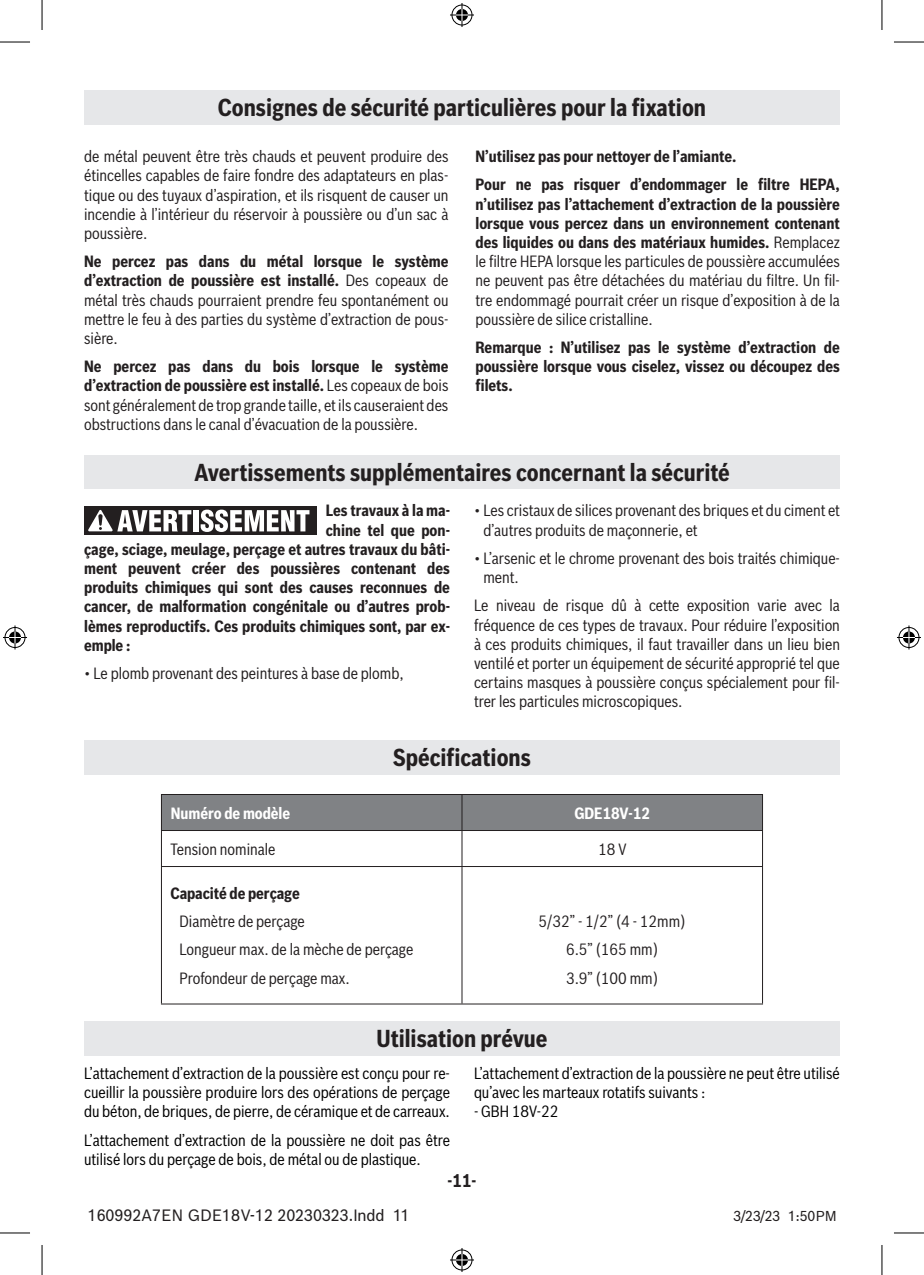
<style>
.page{position:relative;width:924px;height:1275px;background:#fff}
.page>*{position:absolute;margin:0;border:0;box-sizing:border-box;transform-origin:0 0}
.Heading_-_Page__link{font:700 24px "Bosch Sans Cond";color:#231f20}
.Heading_-_Page__no_l{font:700 24px "Bosch Sans Cond";color:#231f20}
.t1{font:700 18px "Bosch Sans Cond";color:#231f20}
.Warnings__FR_SP{font:16px/19.2px "Bosch Sans Cond";color:#231f20;text-align:justify}
.Body_Text__FR_SP{font:16px/19.2px "Bosch Sans Cond";color:#231f20}
.Warnings__FR_SP-2{font:700 16px/19.2px "Bosch Sans Cond";color:#231f20;text-align:justify}
.Body_Text__FR_SP-2{font:16px/19.2px "Bosch Sans Cond";color:#000001}
.t2{font:16px "Bosch Office Sans";color:#231f20}
.Body_Text__FR_SP-3{font:700 16px "Bosch Sans Cond";letter-spacing:-.005em;color:#fff}
.t3{font:14px "Bosch Office Sans";color:#231f20}
.s1{font-weight:700}
</style>
<div class="page">
<div style="left:84px;top:90px;width:755px;height:34px;background:#e6e7e9"></div>
<div style="left:84px;top:456px;width:755px;height:33px;background:#e6e7e9"></div>
<div style="left:84px;top:506px;width:232px;height:28px;background:#231f20"></div>
<div style="left:193px;top:510px;width:5px;height:21px;background:#fff"></div>
<svg style="left:200px;top:509px;width:109px;height:23px"></svg>
<svg style="left:88px;top:510px;width:103px;height:21px"></svg>
<div style="left:84px;top:740px;width:755px;height:34px;background:#e6e7e9"></div>
<div style="left:162px;top:795px;width:599px;height:35px;background:#808285"></div>
<hr style="left:161px;top:794px;width:301px;height:1px;background:#231f20">
<hr style="left:161px;top:795px;width:1px;height:35px;background:#231f20">
<hr style="left:462px;top:794px;width:300px;height:1px;background:#231f20">
<hr style="left:461px;top:795px;width:1px;height:35px;background:#231f20">
<hr style="left:761px;top:795px;width:1px;height:35px;background:#231f20">
<hr style="left:161px;top:830px;width:301px;height:1px;background:#231f20">
<hr style="left:462px;top:830px;width:300px;height:1px;background:#231f20">
<hr style="left:161px;top:831px;width:1px;height:35px;background:#231f20">
<hr style="left:461px;top:831px;width:1px;height:35px;background:#231f20">
<hr style="left:761px;top:831px;width:1px;height:35px;background:#231f20">
<hr style="left:161px;top:866px;width:301px;height:1px;background:#231f20">
<hr style="left:161px;top:867px;width:1px;height:136px;background:#231f20">
<hr style="left:462px;top:866px;width:300px;height:1px;background:#231f20">
<hr style="left:461px;top:867px;width:1px;height:136px;background:#231f20">
<hr style="left:761px;top:867px;width:1px;height:136px;background:#231f20">
<hr style="left:161px;top:1003px;width:301px;height:1px;background:#231f20">
<hr style="left:462px;top:1003px;width:300px;height:1px;background:#231f20">
<div style="left:84px;top:1021px;width:755px;height:34px;background:#e6e7e9"></div>
<hr style="left:0;top:42px;width:30px;height:1px;background:#000">
<hr style="left:893px;top:42px;width:30px;height:1px;background:#000">
<hr style="left:0;top:1232px;width:30px;height:1px;background:#000">
<hr style="left:893px;top:1232px;width:30px;height:1px;background:#000">
<hr style="left:42px;top:0;width:1px;height:30px;background:#000">
<hr style="left:42px;top:1245px;width:1px;height:30px;background:#000">
<hr style="left:881px;top:0;width:1px;height:30px;background:#000">
<hr style="left:881px;top:1245px;width:1px;height:30px;background:#000">
<svg style="left:450px;top:3px;width:24px;height:24px"></svg>
<svg style="left:450px;top:1248px;width:24px;height:24px"></svg>
<svg style="left:3px;top:625px;width:24px;height:24px"></svg>
<svg style="left:897px;top:625px;width:23px;height:24px"></svg>
<p class="Heading_-_Page__link" style="left:218px;top:90px;width:489px">Consignes de sécurité particulières pour la fixation</p>
<p class="Warnings__FR_SP" style="left:84px;top:146px;width:366px">de métal peuvent être très chauds et peuvent produire des étincelles capables de faire fondre des adaptateurs en plas&shy;tique ou des tuyaux d’aspiration, et ils risquent de causer un incendie à l’intérieur du réservoir à poussière ou d’un sac à poussière.</p>
<p class="Warnings__FR_SP" style="left:84px;top:251px;width:366px"><span class="s1">Ne percez pas dans du métal lorsque le système d’extraction de poussière est installé.</span> Des copeaux de métal très chauds pourraient prendre feu spontanément ou mettre le feu à des parties du système d’extraction de pous&shy;sière.</p>
<p class="Warnings__FR_SP" style="left:84px;top:356px;width:365px"><span class="s1">Ne percez pas dans du bois lorsque le système d’extraction de poussière est installé.</span> Les copeaux de bois sont généralement de trop grande taille, et ils causeraient des obstructions dans le canal d’évacuation de la poussière.</p>
<p class="Warnings__FR_SP-2" style="left:475px;top:146px;width:262px">N’utilisez pas pour nettoyer de l’amiante.</p>
<p class="Warnings__FR_SP" style="left:475px;top:174px;width:366px"><span class="s1">Pour ne pas risquer d’endommager le filtre HEPA, n’utilisez pas l’attachement d’extraction de la poussière lorsque vous percez dans un environnement contenant des liquides ou dans des matériaux humides.</span> Remplacez le filtre HEPA lorsque les particules de poussière accumulées ne peuvent pas être détachées du matériau du filtre. Un fil&shy;tre endommagé pourrait créer un risque d’exposition à de la poussière de silice cristalline.</p>
<p class="Warnings__FR_SP-2" style="left:475px;top:337px;width:365px">Remarque : N’utilisez pas le système d’extraction de poussière lorsque vous ciselez, vissez ou découpez des filets.</p>
<p class="Heading_-_Page__link" style="left:194px;top:455px;width:536px">Avertissements supplémentaires concernant la sécurité</p>
<p class="Warnings__FR_SP-2" style="left:325px;top:500px;width:126px">Les travaux à la ma-</p>
<p class="Warnings__FR_SP-2" style="left:325px;top:519px;width:126px">chine tel que pon-</p>
<p class="Warnings__FR_SP-2" style="left:84px;top:538px;width:367px">çage, sciage, meulage, perçage et autres travaux du bâti-</p>
<p class="Warnings__FR_SP-2" style="left:84px;top:558px;width:367px">ment peuvent créer des poussières contenant des</p>
<p class="Warnings__FR_SP-2" style="left:84px;top:577px;width:367px">produits chimiques qui sont des causes reconnues de</p>
<p class="Warnings__FR_SP-2" style="left:84px;top:596px;width:367px">cancer, de malformation congénitale ou d’autres prob-</p>
<p class="Warnings__FR_SP-2" style="left:84px;top:615px;width:367px">lèmes reproductifs. Ces produits chimiques sont, par ex-</p>
<p class="Warnings__FR_SP-2" style="left:84px;top:634px;width:48px">emple :</p>
<p class="Body_Text__FR_SP" style="left:84px;top:662px;width:321px">• Le plomb provenant des peintures à base de plomb,</p>
<p class="Body_Text__FR_SP" style="left:483px;top:500px;width:358px;text-indent:-9px">• Les cristaux de silices provenant des briques et du ciment et d’autres produits de maçonnerie, et</p>
<p class="Body_Text__FR_SP" style="left:483px;top:547px;width:356px;text-indent:-9px">• L’arsenic et le chrome provenant des bois traités chimique&shy;ment.</p>
<p class="Body_Text__FR_SP" style="left:474px;top:595px;width:367px;text-align:justify">Le niveau de risque dû à cette exposition varie avec la fréquence de ces types de travaux. Pour réduire l’exposition à ces produits chimiques, il faut travailler dans un lieu bien ventilé et porter un équipement de sécurité approprié tel que certains masques à poussière conçus spécialement pour fil&shy;trer les particules microscopiques.</p>
<p class="Heading_-_Page__no_l" style="left:393px;top:739px;width:139px">Spécifications</p>
<p class="Body_Text__FR_SP-3" style="left:171px;top:801px;width:121px">Numéro de modèle</p>
<p class="Body_Text__FR_SP-3" style="left:574px;top:801px;width:77px">GDE18V-12</p>
<p class="Body_Text__FR_SP" style="left:170px;top:838px;width:106px">Tension nominale</p>
<p class="Body_Text__FR_SP" style="left:598px;top:838px;width:30px">18 V</p>
<p class="Warnings__FR_SP-2" style="left:170px;top:882px;width:131px">Capacité de perçage</p>
<p class="Warnings__FR_SP" style="left:179px;top:910px;width:127px">Diamètre de perçage</p>
<p class="Warnings__FR_SP" style="left:179px;top:939px;width:235px">Longueur max. de la mèche de perçage</p>
<p class="Warnings__FR_SP" style="left:179px;top:967px;width:172px">Profondeur de perçage max.</p>
<p class="Warnings__FR_SP" style="left:538px;top:910px;width:149px">5/32” - 1/2” (4 - 12mm)</p>
<p class="Warnings__FR_SP" style="left:565px;top:939px;width:94px">6.5” (165 mm)</p>
<p class="Warnings__FR_SP" style="left:565px;top:967px;width:94px">3.9” (100 mm)</p>
<p class="Heading_-_Page__no_l" style="left:376px;top:1020px;width:172px">Utilisation prévue</p>
<p class="Body_Text__FR_SP-2" style="left:84px;top:1062px;width:367px;text-align:justify">L’attachement d’extraction de la poussière est conçu pour re&shy;cueillir la poussière produire lors des opérations de perçage du béton, de briques, de pierre, de céramique et de carreaux.</p>
<p class="Body_Text__FR_SP-2" style="left:84px;top:1129px;width:367px">L’attachement d’extraction de la poussière ne doit pas être utilisé lors du perçage de bois, de métal ou de plastique.</p>
<p class="Body_Text__FR_SP-2" style="left:474px;top:1062px;width:367px">L’attachement d’extraction de la poussière ne peut être utilisé qu’avec les marteaux rotatifs suivants :</p>
<p class="Body_Text__FR_SP-2" style="left:474px;top:1100px;width:86px">- GBH 18V-22</p>
<p class="t1" style="left:447px;top:1166px;width:30px">-11-</p>
<p class="t2" style="left:88px;top:1202px;width:323px">160992A7EN GDE18V-12 20230323.Indd 11</p>
<p class="t3" style="left:733px;top:1204px;width:104px">3/23/23 1:50PM</p>
</div>
